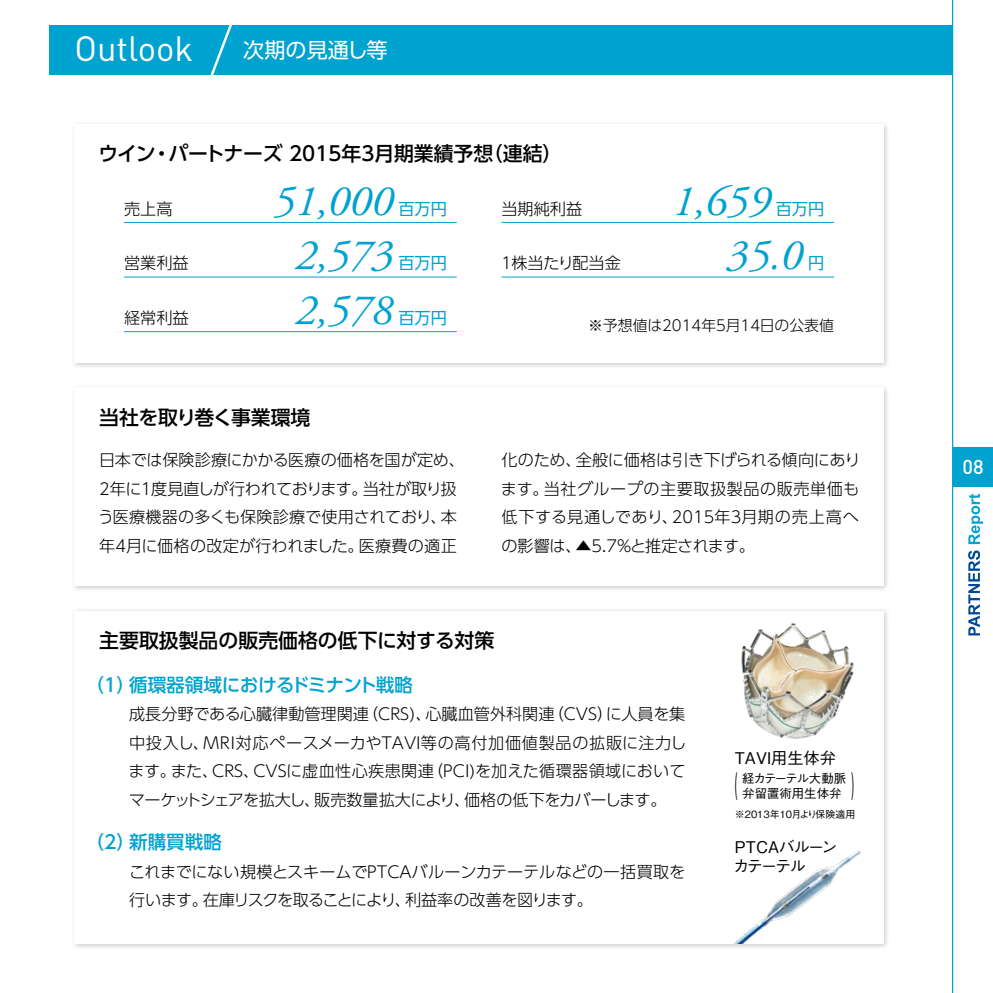
<style>
.page{position:relative;width:993px;height:993px;background:#fff}
.page>*{position:absolute;margin:0;border:0;box-sizing:border-box;transform-origin:0 0}
.t1{font:italic 43.4px "Adobe Garamond Pro";color:#00a2d0}
.t2{font:34.65px "DIN";color:#fff}
.t3{font:500 30.97px "Gothic BBB Pro";color:#000;scale:.3 1}
.t4{font:21px "UD Shin Go Pro";color:#fff}
.t5{font:500 19.78px "UD Shin Go Pro";color:#000}
.t6{font:500 19.78px "UD Shin Go Pro";letter-spacing:-.02em;color:#000}
.t7{font:500 19.78px "DIN";color:#fff}
.t8{font:500 18.55px "UD Shin Go Pro";letter-spacing:-.035em;color:#00a2d0}
.t9{font:500 18.55px "UD Shin Go Pro";letter-spacing:-.015em;color:#00a2d0}
.t10{font:300 16.1px/28.5px "UD Shin Go Pro";color:#000;text-align:justify}
.t11{font:300 16.1px/28.5px "UD Shin Go Pro";letter-spacing:-.02em;color:#000}
.t12{font:16.1px "UD Shin Go Pro";color:#00a2d0}
.t13{font:500 16.1px/18.6px "Gothic BBB Pro";letter-spacing:-.095em;color:#000}
.t14{font:500 16.1px "Gothic BBB Pro";color:#000}
.t15{font:300 14.88px "UD Shin Go Pro";color:#000}
.t16{font:500 12.42px/14.9px "Gothic BBB Pro";color:#000}
.t17{font:500 9.97px "Gothic BBB Pro";color:#000}
</style>
<div class="page">
<div style="left:952px;top:446px;width:40px;height:40px;background:#00a2d0"></div>
<svg style="left:968px;top:493px;width:14px;height:51px"></svg>
<svg style="left:968px;top:550px;width:11px;height:85px"></svg>
<hr style="left:951px;top:0;width:1px;height:992px;background:#00a2d0">
<div style="left:50px;top:25px;width:902px;height:49px;background:#00a2d0"></div>
<svg style="left:206px;top:25px;width:30px;height:50px"></svg>
<div style="left:71px;top:120px;width:819px;height:249px;background:#000;opacity:.2"></div>
<div style="left:74px;top:124px;width:809px;height:238px;background:#fff"></div>
<div style="left:71px;top:383px;width:819px;height:209px;background:#000;opacity:.2"></div>
<div style="left:74px;top:387px;width:809px;height:198px;background:#fff"></div>
<div style="left:71px;top:606px;width:819px;height:344px;background:#000;opacity:.2"></div>
<div style="left:74px;top:610px;width:809px;height:333px;background:#fff"></div>
<hr style="left:124px;top:222px;width:332px;height:1px;background:#00a2d0">
<hr style="left:124px;top:277px;width:332px;height:1px;background:#00a2d0">
<hr style="left:124px;top:331px;width:332px;height:1px;background:#00a2d0">
<hr style="left:501px;top:222px;width:332px;height:1px;background:#00a2d0">
<hr style="left:501px;top:277px;width:332px;height:1px;background:#00a2d0">
<img style="left:741px;top:623px;width:113px;height:116px">
<img style="left:734px;top:850px;width:127px;height:93px">
<h2 class="t2" style="left:74px;top:27px;width:120px">Outlook</h2>
<h3 class="t4" style="left:243px;top:33px;width:146px">次期の見通し等</h3>
<p class="t5" style="left:99px;top:138px;width:465px">ウイン・パートナーズ 2015年3月期業績予想（連結）</p>
<p class="t10" style="left:124px;top:194px;width:50px">売上高</p>
<h1 class="t1" style="left:273px;top:175px;width:121px">51,000</h1>
<p class="t12" style="left:398px;top:195px;width:50px">百万円</p>
<p class="t10" style="left:501px;top:194px;width:82px">当期純利益</p>
<h1 class="t1" style="left:672px;top:175px;width:99px">1,659</h1>
<p class="t12" style="left:775px;top:195px;width:50px">百万円</p>
<p class="t10" style="left:124px;top:248px;width:66px">営業利益</p>
<h1 class="t1" style="left:295px;top:229px;width:99px">2,573</h1>
<p class="t12" style="left:398px;top:250px;width:50px">百万円</p>
<p class="t11" style="left:498px;top:248px;width:124px">１株当たり配当金</p>
<h1 class="t1" style="left:726px;top:229px;width:77px">35.0</h1>
<p class="t12" style="left:807px;top:250px;width:18px">円</p>
<p class="t10" style="left:124px;top:303px;width:66px">経常利益</p>
<h1 class="t1" style="left:295px;top:284px;width:99px">2,578</h1>
<p class="t12" style="left:398px;top:305px;width:50px">百万円</p>
<p class="t6" style="left:99px;top:401px;width:213px">当社を取り巻く事業環境</p>
<p class="t15" style="left:588px;top:313px;width:247px">※予想値は2014年5月14日の公表値</p>
<p class="t10" style="left:98px;top:445px;width:368px;text-align:left">日本では保険診療にかかる医療の価格を国が定め、<br>2年に１度見直しが行われております。当社が取り扱う医療機器の多くも保険診療で使用されており、本年4月に価格の改定が行われました。医療費の適正</p>
<p class="t10" style="left:500px;top:445px;width:361px">化のため、全般に価格は引き下げられる傾向にあります。当社グループの主要取扱製品の販売単価も低下する見通しであり、2015年3月期の売上高への影響は、▲5.7%と推定されます。</p>
<p class="t5" style="left:99px;top:624px;width:396px">主要取扱製品の販売価格の低下に対する対策</p>
<p class="t8" style="left:86px;top:669px;width:329px">（1）循環器領域におけるドミナント戦略</p>
<p class="t10" style="left:128px;top:699px;width:559px">成長分野である心臓律動管理関連（CRS)、心臓血管外科関連（CVS）に人員を集中投入し、ＭＲＩ対応ペースメーカやTAVI等の高付加価値製品の拡販に注力します。また、CRS、CVSに虚血性心疾患関連（PCI)を加えた循環器領域においてマーケットシェアを拡大し、販売数量拡大により、価格の低下をカバーします。</p>
<p class="t9" style="left:86px;top:826px;width:138px">（2）新購買戦略</p>
<p class="t11" style="left:129px;top:856px;width:557px">これまでにない規模とスキームでPTCAバルーンカテーテルなどの一括買取を行います。在庫リスクを取ることにより、利益率の改善を図ります。</p>
<p class="t14" style="left:734px;top:744px;width:102px">TAVI用生体弁</p>
<h3 class="t3" style="left:734px;top:758px;width:11px">(</h3>
<h3 class="t3" style="left:850px;top:758px;width:11px">)</h3>
<p class="t16" style="left:742px;top:769px;width:105px">経カテーテル大動脈弁留置術用生体弁</p>
<p class="t17" style="left:734px;top:806px;width:122px">※2013年10月より保険適用</p>
<p class="t13" style="left:733px;top:835px;width:106px">PTCAバルーンカテーテル</p>
<p class="t7" style="left:962px;top:454px;width:23px">08</p>
</div>
